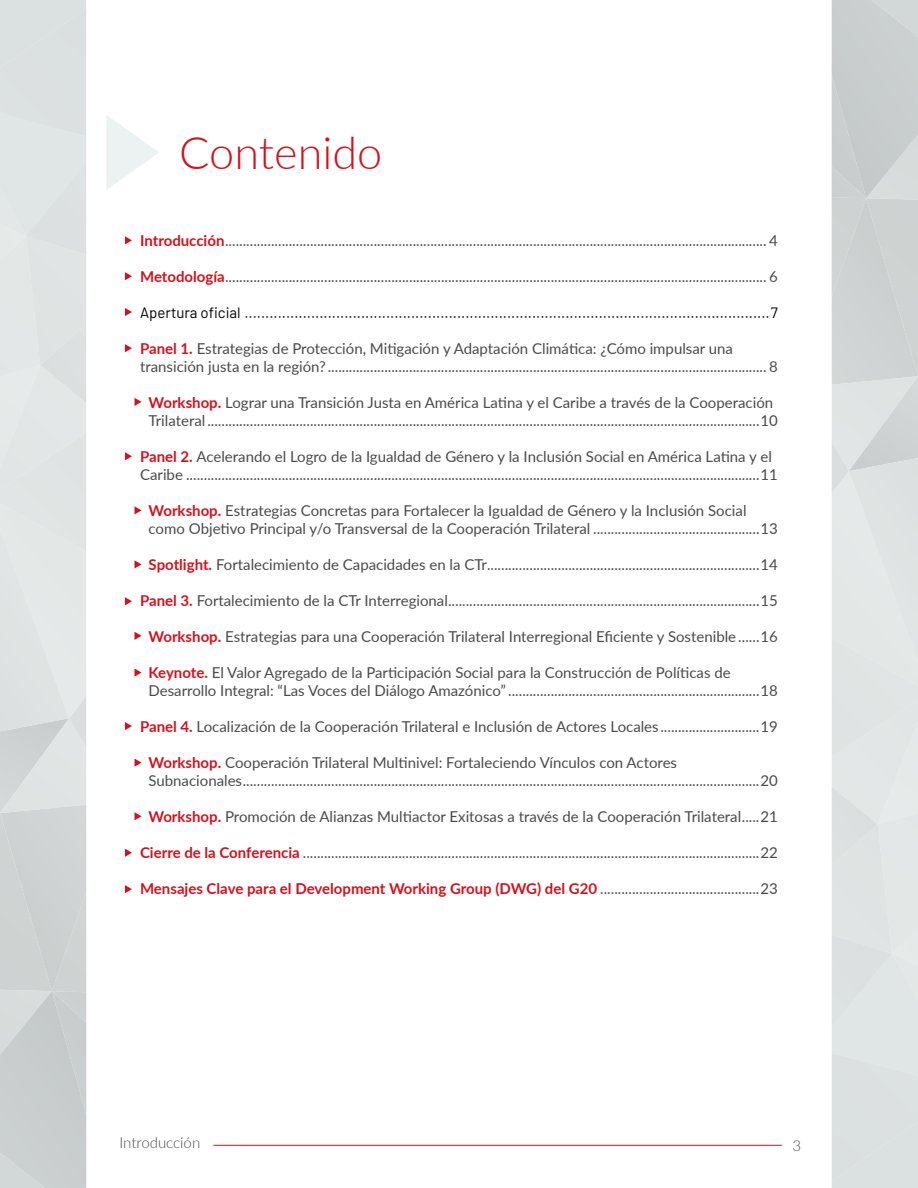
<style>
.page{position:relative;width:918px;height:1188px;background:#fff}
.page>*{position:absolute;margin:0;border:0;box-sizing:border-box;transform-origin:0 0}
.t1{font:300 45px "Lato";color:#d5111c}
.t2{font:15px/18px "Lato";color:#4a4a49}
.t3{font:15px "Barlow";color:#000}
.t4{font:700 15px "Lato";color:#d5111c}
.t5{font:300 15px "Lato";color:#4a4a49}
.s1{font-weight:700;color:#d5111c}
.s2{font-weight:400;color:#4a4a49}
</style>
<div class="page">
<hr style="left:213px;top:1145px;width:569px;height:1px;background:#d5111c">
<div style="left:0;top:0;width:86px;height:1188px;background:linear-gradient(to bottom,#e6eaea,#cdd1d1)"></div>
<div style="left:832px;top:0;width:86px;height:1188px;background:linear-gradient(to bottom,#cdd1d1,#e6eaea)"></div>
<svg style="left:106px;top:115px;width:53px;height:75px"></svg>
<svg style="left:125px;top:236px;width:7px;height:8px"></svg>
<svg style="left:125px;top:272px;width:7px;height:8px"></svg>
<svg style="left:125px;top:308px;width:7px;height:8px"></svg>
<svg style="left:125px;top:344px;width:7px;height:8px"></svg>
<svg style="left:135px;top:398px;width:7px;height:8px"></svg>
<svg style="left:125px;top:452px;width:7px;height:8px"></svg>
<svg style="left:135px;top:506px;width:7px;height:8px"></svg>
<svg style="left:135px;top:560px;width:7px;height:9px"></svg>
<svg style="left:125px;top:597px;width:7px;height:8px"></svg>
<svg style="left:135px;top:632px;width:7px;height:8px"></svg>
<svg style="left:135px;top:668px;width:7px;height:9px"></svg>
<svg style="left:125px;top:722px;width:7px;height:8px"></svg>
<svg style="left:135px;top:759px;width:7px;height:8px"></svg>
<svg style="left:135px;top:812px;width:7px;height:8px"></svg>
<svg style="left:125px;top:849px;width:7px;height:8px"></svg>
<svg style="left:125px;top:885px;width:7px;height:8px"></svg>
<h1 class="t1" style="left:179px;top:122px;width:204px">Contenido</h1>
<p class="t2" style="left:140px;top:231px;width:639px"><span class="s1">Introducción</span>......................................................................................................................................................... 4</p>
<p class="t2" style="left:140px;top:267px;width:639px"><span class="s1">Metodología</span>......................................................................................................................................................... 6</p>
<p class="t3" style="left:140px;top:302px;width:639px">Apertura oficial ..............................................................................................................................7</p>
<p class="t2" style="left:140px;top:339px;width:639px"><span class="s1">Panel 1.</span> Estrategias de Protección, Mitigación y Adaptación Climática: ¿Cómo impulsar una transición justa en la región? ............................................................................................................................ 8</p>
<p class="t2" style="left:149px;top:393px;width:631px"><span class="s1">Workshop.</span> Lograr una Transición Justa en América Latina y el Caribe a través de la Cooperación<br>Trilateral ............................................................................................................................................................10</p>
<p class="t2" style="left:140px;top:447px;width:639px"><span class="s1">Panel 2.</span> Acelerando el Logro de la Igualdad de Género y la Inclusión Social en América Latina y el<br>Caribe ..................................................................................................................................................................11</p>
<p class="t2" style="left:149px;top:501px;width:631px"><span class="s1">Workshop.</span> Estrategias Concretas para Fortalecer la Igualdad de Género y la Inclusión Social como Objetivo Principal y/o Transversal de la Cooperación Trilateral ...............................................13</p>
<p class="t2" style="left:149px;top:555px;width:631px"><span class="s1">Spotlight.</span> Fortalecimiento de Capacidades en la CTr.............................................................................14</p>
<p class="t2" style="left:140px;top:591px;width:639px"><span class="s1">Panel 3.</span> Fortalecimiento de la CTr Interregional........................................................................................15</p>
<p class="t2" style="left:149px;top:627px;width:631px"><span class="s1">Workshop.</span> Estrategias para una Cooperación Trilateral Interregional Eficiente y Sostenible ......16</p>
<p class="t2" style="left:149px;top:663px;width:631px"><span class="s1">Keynote.</span> El Valor Agregado de la Participación Social para la Construcción de Políticas de<br>Desarrollo Integral: “Las Voces del Diálogo Amazónico”.......................................................................18</p>
<p class="t2" style="left:140px;top:717px;width:639px"><span class="s1">Panel 4.</span> Localización de la Cooperación Trilateral e Inclusión de Actores Locales............................19</p>
<p class="t2" style="left:149px;top:753px;width:631px"><span class="s1">Workshop.</span> Cooperación Trilateral Multinivel: Fortaleciendo Vínculos con Actores<br>Subnacionales..................................................................................................................................................20</p>
<p class="t2" style="left:149px;top:807px;width:631px"><span class="s1">Workshop.</span> Promoción de Alianzas Multiactor Exitosas a través de la Cooperación Trilateral.....21</p>
<p class="t2" style="left:140px;top:843px;width:639px"><span class="s1">Cierre de la Conferencia</span> .................................................................................................................................22</p>
<p class="t4" style="left:140px;top:877px;width:639px">Mensajes Clave para el Development Working Group (DWG) del G20 <span class="s2">.............................................23</span></p>
<p class="t5" style="left:119px;top:1133px;width:82px">Introducción</p>
<p class="t5" style="left:793px;top:1135px;width:10px">3</p>
</div>
